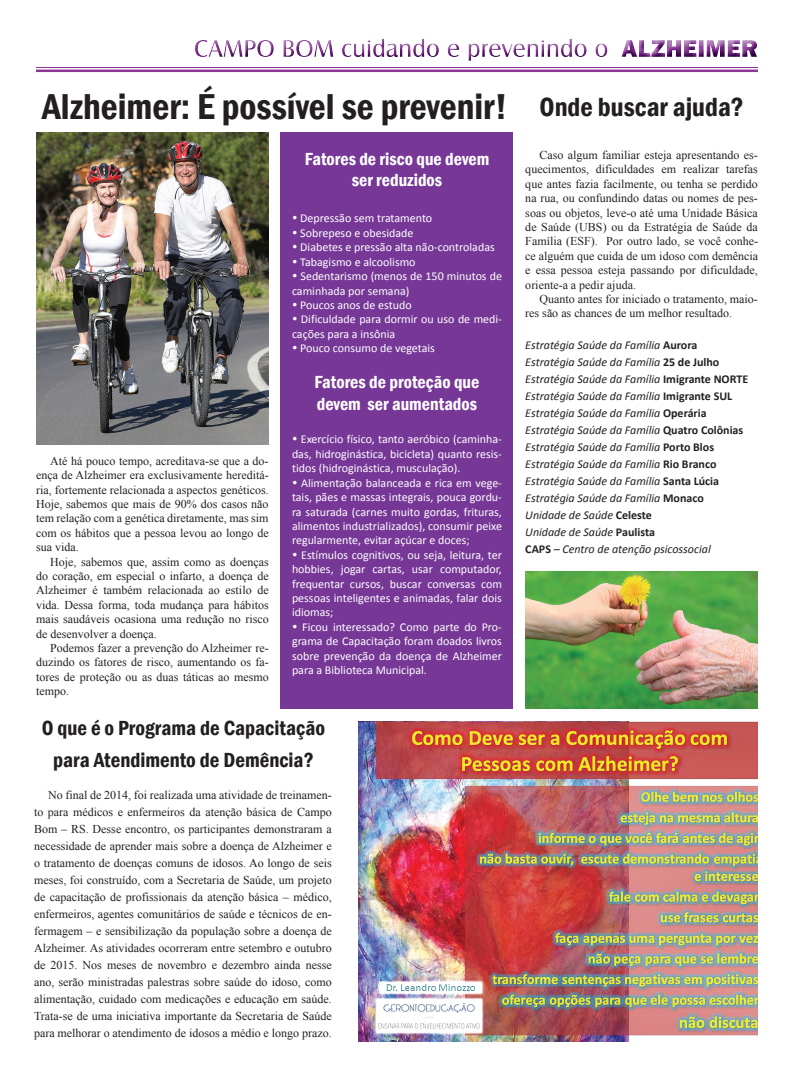
<style>
.page{position:relative;width:794px;height:1078px;background:#fff}
.page>*{position:absolute;margin:0;border:0;box-sizing:border-box;transform-origin:0 0}
.t1{font:600 condensed 37px "Franklin Gothic";color:#231f20}
.t2{font:600 condensed 27px "Franklin Gothic";color:#231f20}
.t3{font:600 condensed 21px/32px "Franklin Gothic";color:#231f20;text-align:center}
.t4{font:600 condensed 18px/21.6px "Franklin Gothic";color:#fff;text-align:center}
.t5{font:12px/14.4px "Times New Roman";color:#231f20;text-align:justify}
.t6{font:12px/14.4px "Calibri";color:#fff;text-align:justify}
.t7{font:italic 12px/17px "Calibri";color:#231f20}
.s1{font-weight:700;font-style:normal}
</style>
<div class="page">
<img style="left:36px;top:132px;width:233px;height:312px">
<img style="left:359px;top:721px;width:399px;height:320px">
<div style="left:281px;top:132px;width:232px;height:576px;background:#763796"></div>
<img style="left:525px;top:571px;width:233px;height:137px">
<img style="left:195px;top:40px;width:138px;height:17px">
<img style="left:342px;top:39px;width:266px;height:22px">
<img style="left:621px;top:40px;width:136px;height:17px">
<hr style="left:36px;top:67px;width:722px;height:1px;background:#893694">
<hr style="left:36px;top:70px;width:722px;height:2px;background:#893694">
<h1 class="t1" style="left:42px;top:82px;width:467px">Alzheimer: É possível se prevenir!</h1>
<p class="t5" style="left:36px;top:453px;width:234px;text-indent:14px">Até há pouco tempo, acreditava-se que a do&shy;ença de Alzheimer era exclusivamente hereditá&shy;ria, fortemente relacionada a aspectos genéticos.<br>Hoje, sabemos que mais de 90% dos casos não tem relação com a genética diretamente, mas sim com os hábitos que a pessoa levou ao longo de sua vida.</p>
<p class="t5" style="left:36px;top:554px;width:234px;text-indent:14px">Hoje, sabemos que, assim como as doenças do coração, em especial o infarto, a doença de Alzheimer é também relacionada ao estilo de vida. Dessa forma, toda mudança para hábitos mais saudáveis ocasiona uma redução no risco de desenvolver a doença.</p>
<p class="t5" style="left:36px;top:640px;width:234px;text-indent:14px">Podemos fazer a prevenção do Alzheimer re&shy;duzindo os fatores de risco, aumentando os fa&shy;tores de proteção ou as duas táticas ao mesmo tempo.</p>
<h3 class="t4" style="left:305px;top:148px;width:186px">Fatores de risco que devem ser reduzidos</h3>
<p class="t6" style="left:292px;top:211px;width:142px">• Depressão sem tratamento</p>
<p class="t6" style="left:292px;top:226px;width:123px">• Sobrepeso e obesidade</p>
<p class="t6" style="left:292px;top:240px;width:204px">• Diabetes e pressão alta não-controladas</p>
<p class="t6" style="left:292px;top:254px;width:125px">• Tabagismo e alcoolismo</p>
<p class="t6" style="left:292px;top:269px;width:211px">• Sedentarismo (menos de 150 minutos de caminhada por semana)</p>
<p class="t6" style="left:292px;top:298px;width:121px">• Poucos anos de estudo</p>
<p class="t6" style="left:292px;top:312px;width:211px">• Dificuldade para dormir ou uso de medi&shy;cações para a insônia</p>
<p class="t6" style="left:292px;top:341px;width:144px">• Pouco consumo de vegetais</p>
<h3 class="t4" style="left:314px;top:371px;width:166px;text-align:left">Fatores de proteção que devem ser aumentados</h3>
<p class="t6" style="left:292px;top:432px;width:211px">• Exercício físico, tanto aeróbico (caminha&shy;das, hidroginástica, bicicleta) quanto resis&shy;tidos (hidroginástica, musculação).</p>
<p class="t6" style="left:292px;top:475px;width:211px">• Alimentação balanceada e rica em vege&shy;tais, pães e massas integrais, pouca gordu&shy;ra saturada (carnes muito gordas, frituras, alimentos industrializados), consumir peixe regularmente, evitar açúcar e doces;</p>
<p class="t6" style="left:292px;top:547px;width:211px">• Estímulos cognitivos, ou seja, leitura, ter hobbies, jogar cartas, usar computador, frequentar cursos, buscar conversas com pessoas inteligentes e animadas, falar dois idiomas;</p>
<p class="t6" style="left:292px;top:619px;width:211px">• Ficou interessado? Como parte do Pro&shy;grama de Capacitação foram doados livros sobre prevenção da doença de Alzheimer para a Biblioteca Municipal.</p>
<h3 class="t3" style="left:42px;top:711px;width:285px">O que é o Programa de Capacitação para Atendimento de Demência?</h3>
<p class="t5" style="left:34px;top:786px;width:299px;line-height:17px;text-indent:14px">No final de 2014, foi realizada uma atividade de treinamen&shy;to para médicos e enfermeiros da atenção básica de Campo Bom – RS. Desse encontro, os participantes demonstraram a necessidade de aprender mais sobre a doença de Alzheimer e o tratamento de doenças comuns de idosos. Ao longo de seis meses, foi construído, com a Secretaria de Saúde, um projeto de capacitação de profissionais da atenção básica – médico, enfermeiros, agentes comunitários de saúde e técnicos de en&shy;fermagem – e sensibilização da população sobre a doença de Alzheimer. As atividades ocorreram entre setembro e outubro de 2015. Nos meses de novembro e dezembro ainda nesse ano, serão ministradas palestras sobre saúde do idoso, como alimentação, cuidado com medicações e educação em saúde.<br>Trata-se de uma iniciativa importante da Secretaria de Saúde para melhorar o atendimento de idosos a médio e longo prazo.</p>
<h2 class="t2" style="left:539px;top:89px;width:206px">Onde buscar ajuda?</h2>
<p class="t5" style="left:525px;top:147px;width:234px;text-indent:14px">Caso algum familiar esteja apresentando es&shy;quecimentos, dificuldades em realizar tarefas que antes fazia facilmente, ou tenha se perdido na rua, ou confundindo datas ou nomes de pes&shy;soas ou objetos, leve-o até uma Unidade Básica de Saúde (UBS) ou da Estratégia de Saúde da Família (ESF). Por outro lado, se você conhe&shy;ce alguém que cuida de um idoso com demência e essa pessoa esteja passando por dificuldade, oriente-a a pedir ajuda.</p>
<p class="t5" style="left:525px;top:291px;width:234px;text-indent:14px">Quanto antes for iniciado o tratamento, maio&shy;res são as chances de um melhor resultado.</p>
<p class="t7" style="left:525px;top:336px;width:224px">Estratégia Saúde da Família <span class="s1">Aurora </span>Estratégia Saúde da Família <span class="s1">25 de Julho </span>Estratégia Saúde da Família <span class="s1">Imigrante NORTE </span>Estratégia Saúde da Família <span class="s1">Imigrante SUL </span>Estratégia Saúde da Família <span class="s1">Operária </span>Estratégia Saúde da Família <span class="s1">Quatro Colônias </span>Estratégia Saúde da Família <span class="s1">Porto Blos </span>Estratégia Saúde da Família <span class="s1">Rio Branco </span>Estratégia Saúde da Família <span class="s1">Santa Lúcia </span>Estratégia Saúde da Família <span class="s1">Monaco<br></span>Unidade de Saúde <span class="s1">Celeste<br></span>Unidade de Saúde <span class="s1">Paulista<br>CAPS</span> – Centro de atenção psicossocial</p>
</div>
